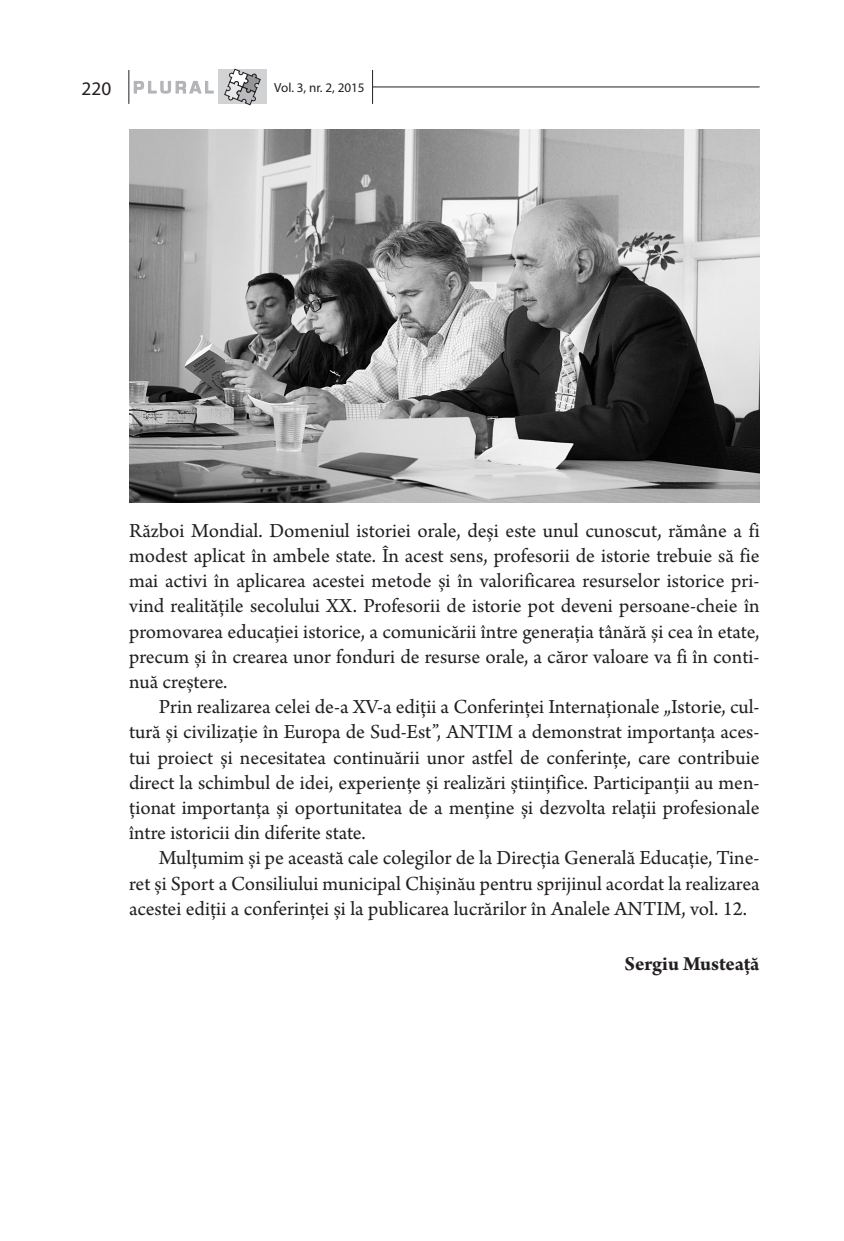
<style>
.page{position:relative;width:844px;height:1241px;background:#fff}
.page>*{position:absolute;margin:0;border:0;box-sizing:border-box;transform-origin:0 0}
.t1{font:21px/25.2px "Arno Pro";color:#231f20;text-align:justify}
.t2{font:700 21px "Arno Pro";letter-spacing:-.005em;color:#231f20}
.t3{font:700 17.5px "Eurostile";letter-spacing:.2em;color:#b2b3b7}
.t4{font:13.12px "Myriad Pro";color:#231f20}
.s1{font-family:"Myriad Pro";font-weight:400;font-size:19.25px;color:#231f20}
</style>
<div class="page">
<div style="left:218px;top:70px;width:48px;height:34px;background:#d1d2d4"></div>
<svg style="left:133px;top:81px;width:81px;height:13px"></svg>
<svg style="left:224px;top:69px;width:37px;height:36px"></svg>
<hr style="left:372px;top:70px;width:1px;height:34px;background:#231f20">
<hr style="left:128px;top:70px;width:1px;height:34px;background:#231f20">
<hr style="left:372px;top:87px;width:387px;height:1px;background:#231f20">
<img style="left:129px;top:129px;width:630px;height:373px">
<p class="t3" style="left:82px;top:78px;width:133px"><span class="s1">220</span> PLURAL</p>
<p class="t4" style="left:274px;top:80px;width:92px">Vol. 3, nr. 2, 2015</p>
<p class="t1" style="left:129px;top:519px;width:632px">Război Mondial. Domeniul istoriei orale, deși este unul cunoscut, rămâne a fi modest aplicat în ambele state. În acest sens, profesorii de istorie trebuie să fie mai activi în aplicarea acestei metode și în valorificarea resurselor istorice pri&shy;vind realitățile secolului XX. Profesorii de istorie pot deveni persoane-cheie în promovarea educației istorice, a comunicării între generația tânără și cea în etate, precum și în crearea unor fonduri de resurse orale, a căror valoare va fi în conti&shy;nuă creștere.</p>
<p class="t1" style="left:129px;top:695px;width:632px;text-indent:30px">Prin realizarea celei de-a XV-a ediții a Conferinţei Internaţionale „Istorie, cul&shy;tură şi civilizaţie în Europa de Sud-Est”, ANTIM a demonstrat importanța aces&shy;tui proiect și necesitatea continuării unor astfel de conferințe, care contribuie direct la schimbul de idei, experiențe și realizări științifice. Participanții au men&shy;ționat importanța și oportunitatea de a menține și dezvolta relații profesionale între istoricii din diferite state.</p>
<p class="t1" style="left:129px;top:846px;width:631px;text-indent:30px">Mulțumim și pe această cale colegilor de la Direcția Generală Educație, Tine&shy;ret și Sport a Consiliului municipal Chişinău pentru sprijinul acordat la realizarea acestei ediții a conferinței și la publicarea lucrărilor în Analele ANTIM, vol. 12.</p>
<p class="t2" style="left:624px;top:951px;width:136px">Sergiu Musteaţă</p>
</div>
